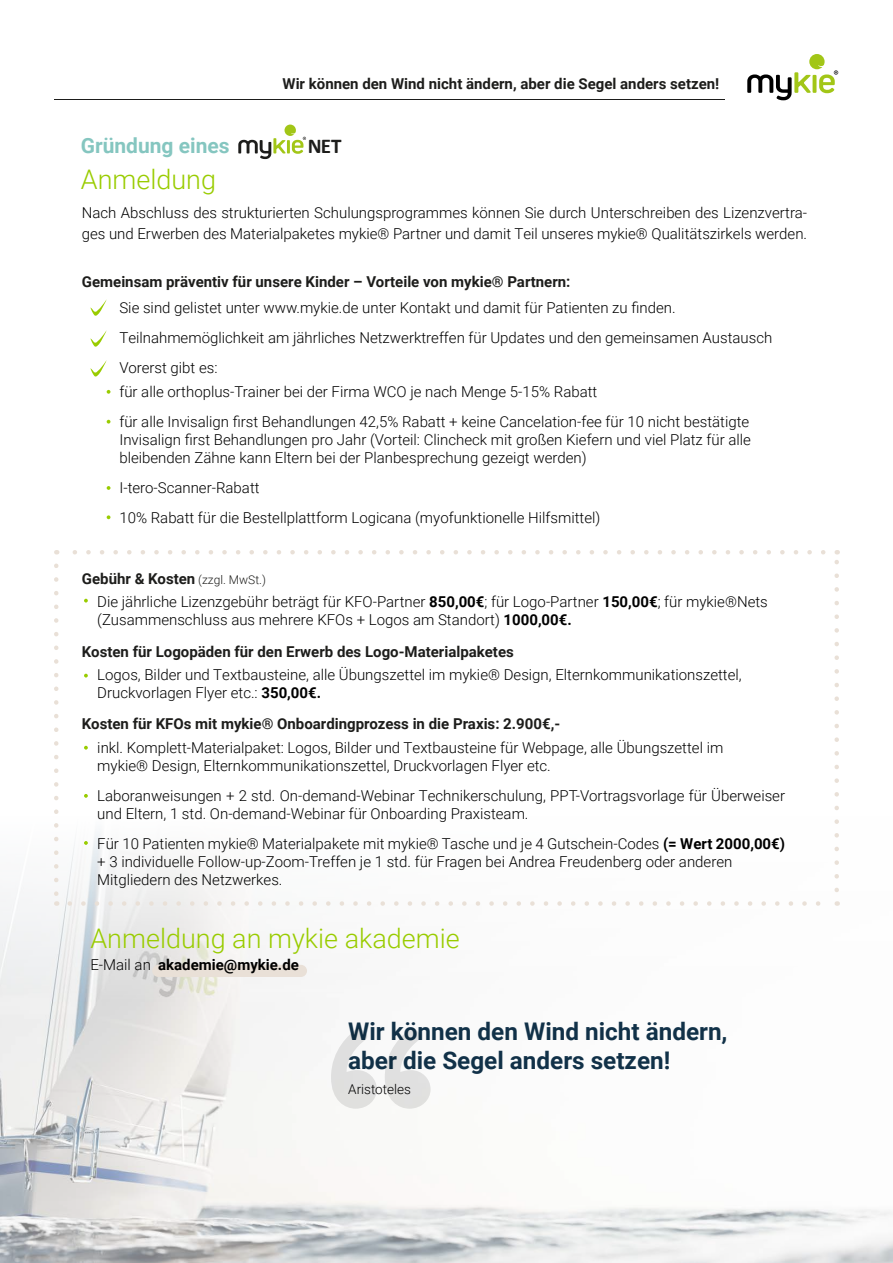
<style>
.page{position:relative;width:893px;height:1263px;background:#fff}
.page>*{position:absolute;margin:0;border:0;box-sizing:border-box;transform-origin:0 0}
.t1{font:900 270px "Brandon Grotesque";color:#000}
.t2{font:300 27px "Roboto";color:#9c0}
.t3{font:700 24.3px/29.1px "Roboto";color:#113148}
.t4{font:700 21.15px "Calibri";color:#1d1d1b}
.t5{font:700 21px "Roboto";color:#85c6c0}
.t6{font:300 15px/18px "Roboto";color:#000}
.t7{font:700 15px "Roboto";color:#1d1d1b}
.t8{font:700 15px "Roboto";color:#000}
.t9{font:300 13.5px "Roboto";color:#000}
.s1{font-weight:700;color:#1d1d1b}
.s2{font-size:12px;color:#1d1d1b}
.s3{font-weight:700}
.s4{font-weight:300}
</style>
<div class="page">
<img style="left:0;top:389px;width:893px;height:874px">
<svg style="left:747px;top:54px;width:91px;height:46px"></svg>
<hr style="left:54px;top:99px;width:671px;height:1px;background:#1d1d1b">
<svg style="left:90px;top:299px;width:17px;height:17px"></svg>
<svg style="left:90px;top:330px;width:17px;height:17px"></svg>
<svg style="left:90px;top:360px;width:17px;height:17px"></svg>
<svg style="left:238px;top:125px;width:68px;height:34px"></svg>
<svg style="left:84px;top:746px;width:4px;height:4px"></svg>
<svg style="left:84px;top:794px;width:4px;height:4px"></svg>
<svg style="left:84px;top:841px;width:4px;height:4px"></svg>
<div style="left:152px;top:965px;width:155px;height:12px;background:#e9e0d7;border-radius:6px"></div>
<svg style="left:70px;top:901px;width:760px;height:5px"></svg>
<svg style="left:63px;top:550px;width:760px;height:4px"></svg>
<svg style="left:54px;top:566px;width:4px;height:340px"></svg>
<svg style="left:834px;top:550px;width:5px;height:340px"></svg>
<svg style="left:84px;top:599px;width:4px;height:3px"></svg>
<svg style="left:84px;top:674px;width:4px;height:3px"></svg>
<svg style="left:107px;top:390px;width:3px;height:4px"></svg>
<svg style="left:107px;top:420px;width:3px;height:4px"></svg>
<svg style="left:107px;top:486px;width:3px;height:4px"></svg>
<svg style="left:107px;top:515px;width:3px;height:4px"></svg>
<p class="t7" style="left:283px;top:73px;width:438px">Wir können den Wind nicht ändern, aber die Segel anders setzen!</p>
<h3 class="t5" style="left:81px;top:131px;width:150px">Gründung eines</h3>
<h3 class="t4" style="left:308px;top:131px;width:35px">NET</h3>
<h2 class="t2" style="left:81px;top:161px;width:137px">Anmeldung</h2>
<p class="t6" style="left:82px;top:201px;width:727px;line-height:21px">Nach Abschluss des strukturierten Schulungsprogrammes können Sie durch Unterschreiben des Lizenzvertra&shy;ges und Erwerben des Materialpaketes mykie® Partner und damit Teil unseres mykie® Qualitätszirkels werden.</p>
<p class="t7" style="left:82px;top:271px;width:490px">Gemeinsam präventiv für unsere Kinder – Vorteile von mykie® Partnern:</p>
<p class="t6" style="left:119px;top:292px;width:654px;line-height:30px">Sie sind gelistet unter www.mykie.de unter Kontakt und damit für Patienten zu finden.<br>Teilnahmemöglichkeit am jährliches Netzwerktreffen für Updates und den gemeinsamen Austausch<br>Vorerst gibt es:</p>
<p class="t6" style="left:119px;top:376px;width:631px;line-height:30px">für alle orthoplus-Trainer bei der Firma WCO je nach Menge 5-15% Rabatt<br>für alle Invisalign first Behandlungen 42,5% Rabatt + keine Cancelation-fee für 10 nicht bestätigte</p>
<p class="t6" style="left:119px;top:430px;width:633px">Invisalign first Behandlungen pro Jahr (Vorteil: Clincheck mit großen Kiefern und viel Platz für alle bleibenden Zähne kann Eltern bei der Planbesprechung gezeigt werden)</p>
<p class="t6" style="left:119px;top:472px;width:482px;line-height:30px">I-tero-Scanner-Rabatt<br>10% Rabatt für die Bestellplattform Logicana (myofunktionelle Hilfsmittel)</p>
<p class="t6" style="left:97px;top:567px;width:672px;line-height:22.8px;text-indent:-15px"><span class="s1">Gebühr &amp; Kosten</span> <span class="s2">(zzgl. MwSt.)<br></span>Die jährliche Lizenzgebühr beträgt für KFO-Partner <span class="s3">850,00€</span>; für Logo-Partner <span class="s3">150,00€</span>; für mykie®Nets</p>
<p class="t6" style="left:97px;top:610px;width:476px">(Zusammenschluss aus mehrere KFOs + Logos am Standort) <span class="s3">1000,00€.</span></p>
<p class="t6" style="left:97px;top:665px;width:646px">Logos, Bilder und Textbausteine, alle Übungszettel im mykie® Design, Elternkommunikationszettel,<br>Druckvorlagen Flyer etc.: <span class="s3">350,00€.</span></p>
<p class="t7" style="left:82px;top:641px;width:433px">Kosten für Logopäden für den Erwerb des Logo-Materialpaketes</p>
<p class="t7" style="left:82px;top:713px;width:480px">Kosten für KFOs mit mykie® Onboardingprozess in die Praxis: 2.900€,-</p>
<p class="t6" style="left:97px;top:738px;width:627px">inkl. Komplett-Materialpaket: Logos, Bilder und Textbausteine für Webpage, alle Übungszettel im mykie® Design, Elternkommunikationszettel, Druckvorlagen Flyer etc.</p>
<p class="t6" style="left:97px;top:786px;width:689px">Laboranweisungen + 2 std. On-demand-Webinar Technikerschulung, PPT-Vortragsvorlage für Überweiser und Eltern, 1 std. On-demand-Webinar für Onboarding Praxisteam.</p>
<p class="t6" style="left:97px;top:834px;width:689px">Für 10 Patienten mykie® Materialpakete mit mykie® Tasche und je 4 Gutschein-Codes <span class="s3">(= Wert 2000,00€) </span>+ 3 individuelle Follow-up-Zoom-Treffen je 1 std. für Fragen bei Andrea Freudenberg oder anderen<br>Mitgliedern des Netzwerkes.</p>
<h2 class="t2" style="left:90px;top:919px;width:371px">Anmeldung an mykie akademie</h2>
<p class="t8" style="left:90px;top:954px;width:210px"><span class="s4">E-Mail an</span> akademie@mykie.de</p>
<h3 class="t3" style="left:348px;top:1016px;width:381px">Wir können den Wind nicht ändern, aber die Segel anders setzen!</h3>
<h1 class="t1" style="left:326px;top:935px;width:110px">“</h1>
<p class="t9" style="left:348px;top:1080px;width:64px">Aristoteles</p>
</div>
